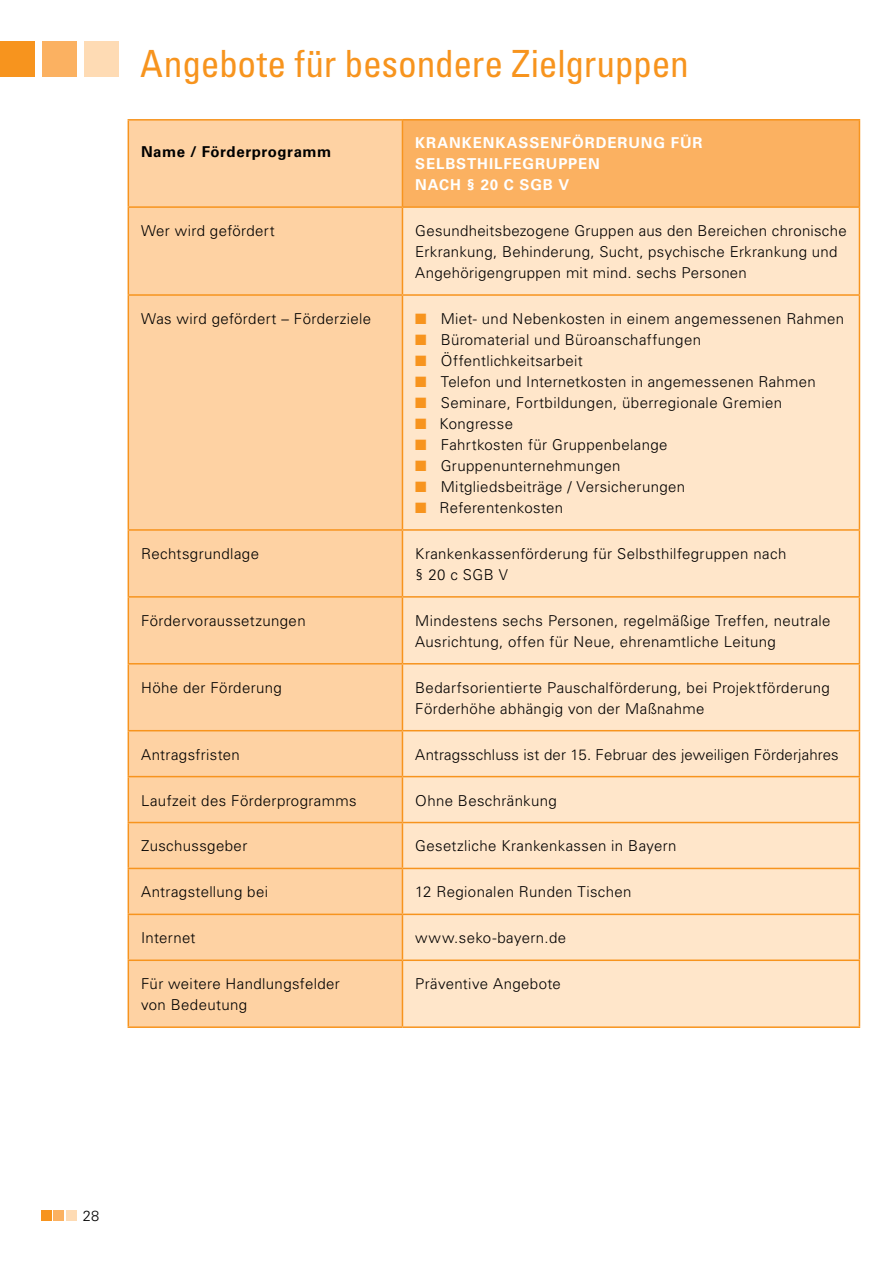
<style>
.page{position:relative;width:893px;height:1263px;background:#fff}
.page>*{position:absolute;margin:0;border:0;box-sizing:border-box;transform-origin:0 0}
.t1{font:condensed 37.5px "Univers";letter-spacing:-.005em;color:#f7941e}
.t2{font:300 15px/21px "Univers";letter-spacing:.025em;color:#000}
.t3{font:700 15px/21px "Univers";letter-spacing:.06em;color:#fff}
.t4{font:700 15px "Univers";letter-spacing:.035em;color:#000}
.t5{font:300 14.55px "Univers";color:#000}
.s1{color:#f7941e}
</style>
<div class="page">
<div style="left:0;top:42px;width:34px;height:35px;background:#f7941e"></div>
<div style="left:42px;top:42px;width:34px;height:35px;background:#fbb161"></div>
<div style="left:84px;top:42px;width:35px;height:35px;background:#fedbb4"></div>
<div style="left:41px;top:1210px;width:10px;height:11px;background:#f7941e"></div>
<div style="left:54px;top:1210px;width:10px;height:11px;background:#fbb161"></div>
<div style="left:66px;top:1210px;width:11px;height:11px;background:#fedbb4"></div>
<div style="left:129px;top:121px;width:273px;height:905px;background:#fed2a3"></div>
<div style="left:402px;top:120px;width:457px;height:87px;background:#fbb161"></div>
<div style="left:403px;top:208px;width:456px;height:818px;background:#ffe6ca"></div>
<hr style="left:128px;top:119px;width:274px;height:2px;background:#f7941e">
<hr style="left:128px;top:121px;width:1px;height:85px;background:#f7941e">
<hr style="left:402px;top:119px;width:458px;height:2px;background:#f7941e">
<hr style="left:402px;top:121px;width:1px;height:85px;background:#f7941e">
<hr style="left:859px;top:121px;width:1px;height:85px;background:#f7941e">
<hr style="left:128px;top:206px;width:274px;height:2px;background:#f7941e">
<hr style="left:128px;top:208px;width:1px;height:86px;background:#f7941e">
<hr style="left:402px;top:206px;width:458px;height:2px;background:#f7941e">
<hr style="left:402px;top:208px;width:1px;height:86px;background:#f7941e">
<hr style="left:859px;top:208px;width:1px;height:86px;background:#f7941e">
<hr style="left:128px;top:294px;width:274px;height:2px;background:#f7941e">
<hr style="left:128px;top:296px;width:1px;height:233px;background:#f7941e">
<hr style="left:402px;top:294px;width:458px;height:2px;background:#f7941e">
<hr style="left:402px;top:296px;width:1px;height:233px;background:#f7941e">
<hr style="left:859px;top:296px;width:1px;height:233px;background:#f7941e">
<hr style="left:128px;top:529px;width:274px;height:2px;background:#f7941e">
<hr style="left:128px;top:531px;width:1px;height:65px;background:#f7941e">
<hr style="left:402px;top:529px;width:458px;height:2px;background:#f7941e">
<hr style="left:402px;top:531px;width:1px;height:65px;background:#f7941e">
<hr style="left:859px;top:531px;width:1px;height:65px;background:#f7941e">
<hr style="left:128px;top:596px;width:274px;height:2px;background:#f7941e">
<hr style="left:128px;top:598px;width:1px;height:65px;background:#f7941e">
<hr style="left:402px;top:596px;width:458px;height:2px;background:#f7941e">
<hr style="left:402px;top:598px;width:1px;height:65px;background:#f7941e">
<hr style="left:859px;top:598px;width:1px;height:65px;background:#f7941e">
<hr style="left:128px;top:663px;width:274px;height:1px;background:#f7941e">
<hr style="left:128px;top:664px;width:1px;height:66px;background:#f7941e">
<hr style="left:402px;top:663px;width:458px;height:1px;background:#f7941e">
<hr style="left:402px;top:664px;width:1px;height:66px;background:#f7941e">
<hr style="left:859px;top:664px;width:1px;height:66px;background:#f7941e">
<hr style="left:128px;top:730px;width:274px;height:1px;background:#f7941e">
<hr style="left:128px;top:731px;width:1px;height:45px;background:#f7941e">
<hr style="left:402px;top:730px;width:458px;height:1px;background:#f7941e">
<hr style="left:402px;top:731px;width:1px;height:45px;background:#f7941e">
<hr style="left:859px;top:731px;width:1px;height:45px;background:#f7941e">
<hr style="left:128px;top:776px;width:274px;height:1px;background:#f7941e">
<hr style="left:128px;top:777px;width:1px;height:45px;background:#f7941e">
<hr style="left:402px;top:776px;width:458px;height:1px;background:#f7941e">
<hr style="left:402px;top:777px;width:1px;height:45px;background:#f7941e">
<hr style="left:859px;top:777px;width:1px;height:45px;background:#f7941e">
<hr style="left:128px;top:822px;width:274px;height:1px;background:#f7941e">
<hr style="left:128px;top:823px;width:1px;height:45px;background:#f7941e">
<hr style="left:402px;top:822px;width:458px;height:1px;background:#f7941e">
<hr style="left:402px;top:823px;width:1px;height:45px;background:#f7941e">
<hr style="left:859px;top:823px;width:1px;height:45px;background:#f7941e">
<hr style="left:128px;top:868px;width:274px;height:1px;background:#f7941e">
<hr style="left:128px;top:869px;width:1px;height:44px;background:#f7941e">
<hr style="left:402px;top:868px;width:458px;height:1px;background:#f7941e">
<hr style="left:402px;top:869px;width:1px;height:44px;background:#f7941e">
<hr style="left:859px;top:869px;width:1px;height:44px;background:#f7941e">
<hr style="left:128px;top:913px;width:274px;height:2px;background:#f7941e">
<hr style="left:128px;top:915px;width:1px;height:44px;background:#f7941e">
<hr style="left:402px;top:913px;width:458px;height:2px;background:#f7941e">
<hr style="left:402px;top:915px;width:1px;height:44px;background:#f7941e">
<hr style="left:859px;top:915px;width:1px;height:44px;background:#f7941e">
<hr style="left:128px;top:959px;width:274px;height:2px;background:#f7941e">
<hr style="left:128px;top:961px;width:1px;height:65px;background:#f7941e">
<hr style="left:402px;top:959px;width:458px;height:2px;background:#f7941e">
<hr style="left:402px;top:961px;width:1px;height:65px;background:#f7941e">
<hr style="left:859px;top:961px;width:1px;height:65px;background:#f7941e">
<hr style="left:128px;top:1026px;width:274px;height:2px;background:#f7941e">
<hr style="left:402px;top:1026px;width:458px;height:2px;background:#f7941e">
<h1 class="t1" style="left:140px;top:40px;width:550px">Angebote für besondere Zielgruppen</h1>
<p class="t4" style="left:141px;top:143px;width:192px">NAME / FÖRDERPROGRAMM</p>
<p class="t3" style="left:415px;top:132px;width:35px">KRANKENKASSENFÖ</p>
<p class="t3" style="left:585px;top:132px;width:57px">RDERUNG</p>
<p class="t3" style="left:671px;top:132px;width:33px">FÜR</p>
<p class="t3" style="left:415px;top:153px;width:22px">SELBSTHILFEG</p>
<p class="t3" style="left:415px;top:153px;width:156px;text-indent:120px">RUPPEN<br>NACH § 20 C SGB V</p>
<p class="t2" style="left:141px;top:220px;width:135px">Wer wird gefördert</p>
<p class="t2" style="left:415px;top:220px;width:433px">Gesundheitsbezogene Gruppen aus den Bereichen chronische<br>Erkrankung, Behinderung, Sucht, psychische Erkrankung und<br>Angehörigengruppen mit mind. sechs Personen</p>
<p class="t2" style="left:141px;top:308px;width:232px">Was wird gefördert – Förderziele</p>
<p class="t2" style="left:415px;top:308px;width:430px"><span class="s1">■</span> Miet- und Nebenkosten in einem angemessenen Rahmen</p>
<p class="t2" style="left:415px;top:329px;width:287px"><span class="s1">■</span> Büromaterial und Büroanschaffungen</p>
<p class="t2" style="left:415px;top:350px;width:169px"><span class="s1">■</span> Öffentlichkeitsarbeit</p>
<p class="t2" style="left:415px;top:371px;width:402px"><span class="s1">■</span> Telefon und Internetkosten in angemessenen Rahmen</p>
<p class="t2" style="left:415px;top:392px;width:368px"><span class="s1">■</span> Seminare, Fortbildungen, überregionale Gremien</p>
<p class="t2" style="left:415px;top:413px;width:99px"><span class="s1">■</span> Kongresse</p>
<p class="t2" style="left:415px;top:434px;width:254px"><span class="s1">■</span> Fahrtkosten für Gruppenbelange</p>
<p class="t2" style="left:415px;top:455px;width:207px"><span class="s1">■</span> Gruppenunternehmungen</p>
<p class="t2" style="left:415px;top:476px;width:272px"><span class="s1">■</span> Mitgliedsbeiträge / Versicherungen</p>
<p class="t2" style="left:415px;top:497px;width:149px"><span class="s1">■</span> Referentenkosten</p>
<p class="t2" style="left:141px;top:543px;width:120px">Rechtsgrundlage</p>
<p class="t2" style="left:415px;top:543px;width:373px">Krankenkassenförderung für Selbsthilfegruppen nach § 20 c SGB V</p>
<p class="t2" style="left:141px;top:610px;width:166px">Fördervoraussetzungen</p>
<p class="t2" style="left:415px;top:610px;width:417px">Mindestens sechs Personen, regelmäßige Treffen, neutrale<br>Ausrichtung, offen für Neue, ehrenamtliche Leitung</p>
<p class="t2" style="left:141px;top:677px;width:142px">Höhe der Förderung</p>
<p class="t2" style="left:415px;top:677px;width:416px">Bedarfsorientierte Pauschalförderung, bei Projektförderung<br>Förderhöhe abhängig von der Maßnahme</p>
<p class="t2" style="left:141px;top:744px;width:100px">Antragsfristen</p>
<p class="t2" style="left:415px;top:744px;width:425px">Antragsschluss ist der 15. Februar des jeweiligen Förderjahres</p>
<p class="t2" style="left:141px;top:790px;width:217px">Laufzeit des Förderprogramms</p>
<p class="t2" style="left:415px;top:790px;width:143px">Ohne Beschränkung</p>
<p class="t2" style="left:141px;top:836px;width:108px">Zuschussgeber</p>
<p class="t2" style="left:415px;top:836px;width:263px">Gesetzliche Krankenkassen in Bayern</p>
<p class="t2" style="left:141px;top:881px;width:129px">Antragstellung bei</p>
<p class="t2" style="left:415px;top:881px;width:218px">12 Regionalen Runden Tischen</p>
<p class="t2" style="left:141px;top:927px;width:56px">Internet</p>
<p class="t2" style="left:415px;top:927px;width:152px">www.seko-bayern.de</p>
<p class="t2" style="left:141px;top:973px;width:200px">Für weitere Handlungsfelder von Bedeutung</p>
<p class="t2" style="left:415px;top:973px;width:147px">Präventive Angebote</p>
<p class="t5" style="left:83px;top:1207px;width:18px">28</p>
</div>
